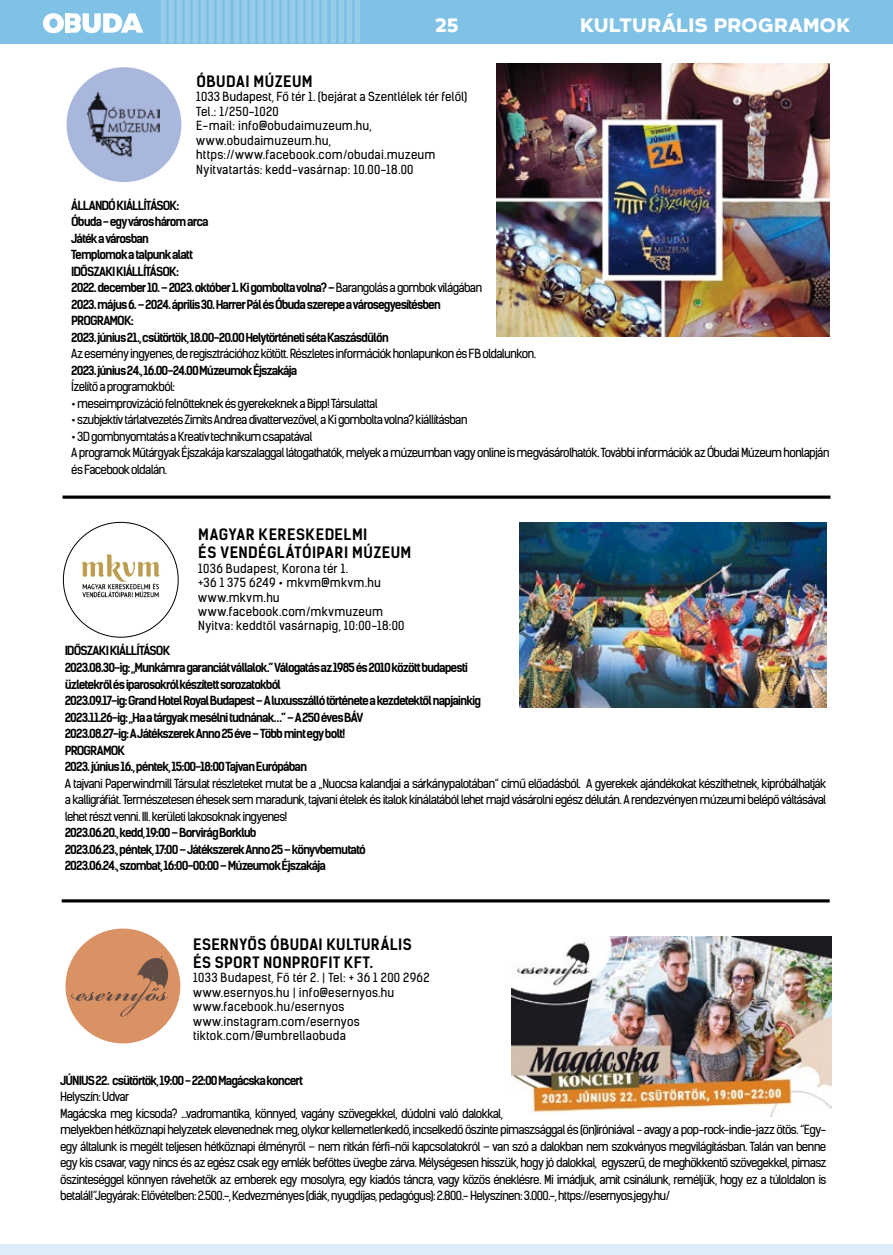
<style>
.page{position:relative;width:893px;height:1255px;background:#fff}
.page>*{position:absolute;margin:0;border:0;box-sizing:border-box;transform-origin:0 0}
.t1{font:800 19.5px "Arkibal Display";letter-spacing:-.01em;color:#fff}
.t2{font:700 15px/18px "Kelson Sans";letter-spacing:.025em;color:#000}
.t3{font:12px/16.5px "Kelson Sans";letter-spacing:-.055em;color:#000}
.t4{font:700 12px/16.5px "Kelson Sans";letter-spacing:-.08em;color:#000}
.t5{font:12px/14.4px "Kelson Sans";letter-spacing:.01em;color:#000}
.t6{font:12px/14.4px "Kelson Sans";letter-spacing:.015em;color:#000}
.t7{font:12px/14.4px "Kelson Sans";letter-spacing:.02em;color:#000}
.s1{font-weight:400}
</style>
<div class="page">
<div style="left:0;top:0;width:893px;height:43px;background:#80c1e6"></div>
<hr style="left:161px;top:0;width:4px;height:43px;background:#98cdea">
<div style="left:169px;top:0;width:5px;height:43px;background:#98cdea"></div>
<div style="left:177px;top:0;width:5px;height:43px;background:#98cdea"></div>
<div style="left:185px;top:0;width:5px;height:43px;background:#98cdea"></div>
<hr style="left:194px;top:0;width:4px;height:43px;background:#98cdea">
<hr style="left:202px;top:0;width:4px;height:43px;background:#98cdea">
<hr style="left:210px;top:0;width:4px;height:43px;background:#98cdea">
<hr style="left:218px;top:0;width:4px;height:43px;background:#98cdea">
<hr style="left:226px;top:0;width:4px;height:43px;background:#98cdea">
<hr style="left:234px;top:0;width:4px;height:43px;background:#98cdea">
<hr style="left:242px;top:0;width:4px;height:43px;background:#98cdea">
<hr style="left:250px;top:0;width:4px;height:43px;background:#98cdea">
<hr style="left:258px;top:0;width:4px;height:43px;background:#98cdea">
<hr style="left:266px;top:0;width:4px;height:43px;background:#98cdea">
<div style="left:274px;top:0;width:5px;height:43px;background:#98cdea"></div>
<div style="left:282px;top:0;width:5px;height:43px;background:#98cdea"></div>
<div style="left:290px;top:0;width:5px;height:43px;background:#98cdea"></div>
<hr style="left:299px;top:0;width:4px;height:43px;background:#98cdea">
<hr style="left:307px;top:0;width:4px;height:43px;background:#98cdea">
<hr style="left:315px;top:0;width:4px;height:43px;background:#98cdea">
<hr style="left:323px;top:0;width:4px;height:43px;background:#98cdea">
<hr style="left:331px;top:0;width:4px;height:43px;background:#98cdea">
<hr style="left:339px;top:0;width:4px;height:43px;background:#98cdea">
<hr style="left:347px;top:0;width:4px;height:43px;background:#98cdea">
<hr style="left:355px;top:0;width:4px;height:43px;background:#98cdea">
<svg style="left:43px;top:13px;width:100px;height:20px"></svg>
<div style="left:65px;top:13px;width:5px;height:20px;background:#fff"></div>
<div style="left:1px;top:1244px;width:892px;height:10px;background:#deecf7"></div>
<hr style="left:62px;top:495px;width:768px;height:3px;background:#000">
<hr style="left:62px;top:899px;width:768px;height:3px;background:#000">
<div style="left:67px;top:67px;width:114px;height:115px;background:#aab7dd;border-radius:50%"></div>
<img style="left:87px;top:92px;width:72px;height:66px">
<img style="left:497px;top:63px;width:333px;height:273px">
<img style="left:71px;top:545px;width:99px;height:53px">
<img style="left:519px;top:522px;width:307px;height:185px">
<div style="left:66px;top:928px;width:114px;height:115px;background:#da9265;border-radius:50%"></div>
<svg style="left:71px;top:955px;width:97px;height:61px"></svg>
<img style="left:512px;top:936px;width:319px;height:180px">
<h1 class="t1" style="left:435px;top:10px;width:25px">25</h1>
<p class="t2" style="left:196px;top:73px;width:118px">ÓBUDAI MÚZEUM</p>
<p class="t5" style="left:196px;top:90px;width:272px">1033 Budapest, Fő tér 1. (bejárat a Szentlélek tér felől)<br>Tel.: 1/250-1020<br>E-mail: info@obudaimuzeum.hu, www.obudaimuzeum.hu, https://www.facebook.com/obudai.muzeum Nyitvatartás: kedd-vasárnap: 10.00-18.00</p>
<h1 class="t1" style="left:580px;top:10px;width:272px">KULTURÁLIS PROGRAMOK</h1>
<p class="t4" style="left:71px;top:197px;width:413px">ÁLLANDÓ KIÁLLÍTÁSOK:<br>Óbuda - egy város három arca<br>Játék a városban<br>Templomok a talpunk alatt<br>IDŐSZAKIKIÁLLÍTÁSOK:<br>2022.december 10.– 2023.október 1.Kigombolta volna? – <span class="s1">Barangolás a gombok világában </span>2023.május 6.– 2024.április 30.Harrer Pál és Óbuda szerepe a városegyesítésben PROGRAMOK:<br>2023.június 21.,csütörtök,18.00-20.00 Helytörténetiséta Kaszásdűlőn</p>
<p class="t3" style="left:71px;top:345px;width:466px">Az esemény ingyenes, de regisztrációhoz kötött. Részletes információk honlapunkon és FB oldalunkon.</p>
<p class="t4" style="left:71px;top:362px;width:228px">2023.június 24.,16.00-24.00 Múzeumok Éjszakája</p>
<p class="t3" style="left:71px;top:378px;width:105px">Ízelítő a programokból:</p>
<p class="t3" style="left:71px;top:395px;width:308px">• meseimprovizáció felnőtteknek és gyerekeknek a Bipp! Társulattal</p>
<p class="t3" style="left:71px;top:411px;width:398px">• szubjektív tárlatvezetés Zimits Andrea divattervezővel, a Ki gombolta volna? kiállításban</p>
<p class="t3" style="left:71px;top:428px;width:760px">• 3D gombnyomtatás a Kreatív technikum csapatával<br>A programok Műtárgyak Éjszakája karszalaggal látogathatók, melyek a múzeumban vagy online is megvásárolhatók. További információk az Óbudai Múzeum honlapján és Facebook oldalán.</p>
<p class="t2" style="left:198px;top:526px;width:215px">MAGYAR KERESKEDELMI<br>ÉS VENDÉGLÁTÓIPARI MÚZEUM</p>
<p class="t7" style="left:198px;top:561px;width:208px">1036 Budapest, Korona tér 1.<br>+36 1 375 6249 • mkvm@mkvm.hu www.mkvm.hu www.facebook.com/mkvmuzeum<br>Nyitva: keddtől vasárnapig, 10:00-18:00</p>
<p class="t4" style="left:65px;top:642px;width:418px">IDŐSZAKIKIÁLLÍTÁSOK<br>2023.08.30-ig:„Munkámra garanciát vállalok.” Válogatás az 1985 és 2010 között budapesti üzletekről és iparosokról készített sorozatokból<br>2023.09.17-ig:Grand Hotel Royal Budapest – A luxusszálló története a kezdetektől napjainkig 2023.11.26-ig:„Ha a tárgyak mesélnitudnának…” – A 250 éves BÁV<br>2023.08.27-ig:A Játékszerek Anno 25 éve – Több mint egy bolt!<br>PROGRAMOK<br>2023.június 16.,péntek,15:00-18:00 Tajvan Európában</p>
<p class="t3" style="left:65px;top:774px;width:763px;text-align:justify">A tajvani Paperwindmill Társulat részleteket mutat be a „Nuocsa kalandjai a sárkánypalotában” című előadásból. A gyerekek ajándékokat készíthetnek, kipróbálhatják a kalligráfiát. Természetesen éhesek sem maradunk, tajvani ételek és italok kínálatából lehet majd vásárolni egész délután. A rendezvényen múzeumi belépő váltásával lehet részt venni. III. kerületi lakosoknak ingyenes!</p>
<p class="t4" style="left:65px;top:824px;width:303px">2023.06.20.,kedd,19:00 – Borvirág Borklub<br>2023.06.23.,péntek,17:00 – Játékszerek Anno 25 – könyvbemutató<br>2023.06.24.,szombat,16:00-00:00 – Múzeumok Éjszakája</p>
<p class="t2" style="left:193px;top:935px;width:220px">ESERNYŐS ÓBUDAI KULTURÁLIS<br>ÉS SPORT NONPROFIT KFT.</p>
<p class="t6" style="left:193px;top:970px;width:238px">1033 Budapest, Fő tér 2. | Tel: + 36 1 200 2962 www.esernyos.hu | info@esernyos.hu www.facebook.hu/esernyos www.instagram.com/esernyos tiktok.com/@umbrellaobuda</p>
<p class="t4" style="left:60px;top:1071px;width:244px">JÚNIUS 22. csütörtök,19:00 - 22:00 Magácska koncert</p>
<p class="t3" style="left:60px;top:1088px;width:768px">Helyszín: Udvar<br>Magácska meg kicsoda? ...vadromantika, könnyed, vagány szövegekkel, dúdolni való dalokkal,<br>melyekben hétköznapi helyzetek elevenednek meg, olykor kellemetlenkedő, incselkedő őszinte pimaszsággal és (ön)iróniával - avagy a pop-rock-indie-jazz ötös. “Egy&shy;egy általunk is megélt teljesen hétköznapi élményről – nem ritkán férfi-női kapcsolatokról – van szó a dalokban nem szokványos megvilágításban. Talán van benne egy kis csavar, vagy nincs és az egész csak egy emlék befőttes üvegbe zárva. Mélységesen hisszük, hogy jó dalokkal, egyszerű, de meghökkentő szövegekkel, pimasz őszinteséggel könnyen rávehetők az emberek egy mosolyra, egy kiadós táncra, vagy közös éneklésre. Mi imádjuk, amit csinálunk, reméljük, hogy ez a túloldalon is betalál!”Jegyárak: Elővételben: 2.500.-, Kedvezményes (diák, nyugdíjas, pedagógus): 2.800.- Helyszínen: 3.000.-, https://esernyos.jegy.hu/</p>
</div>
